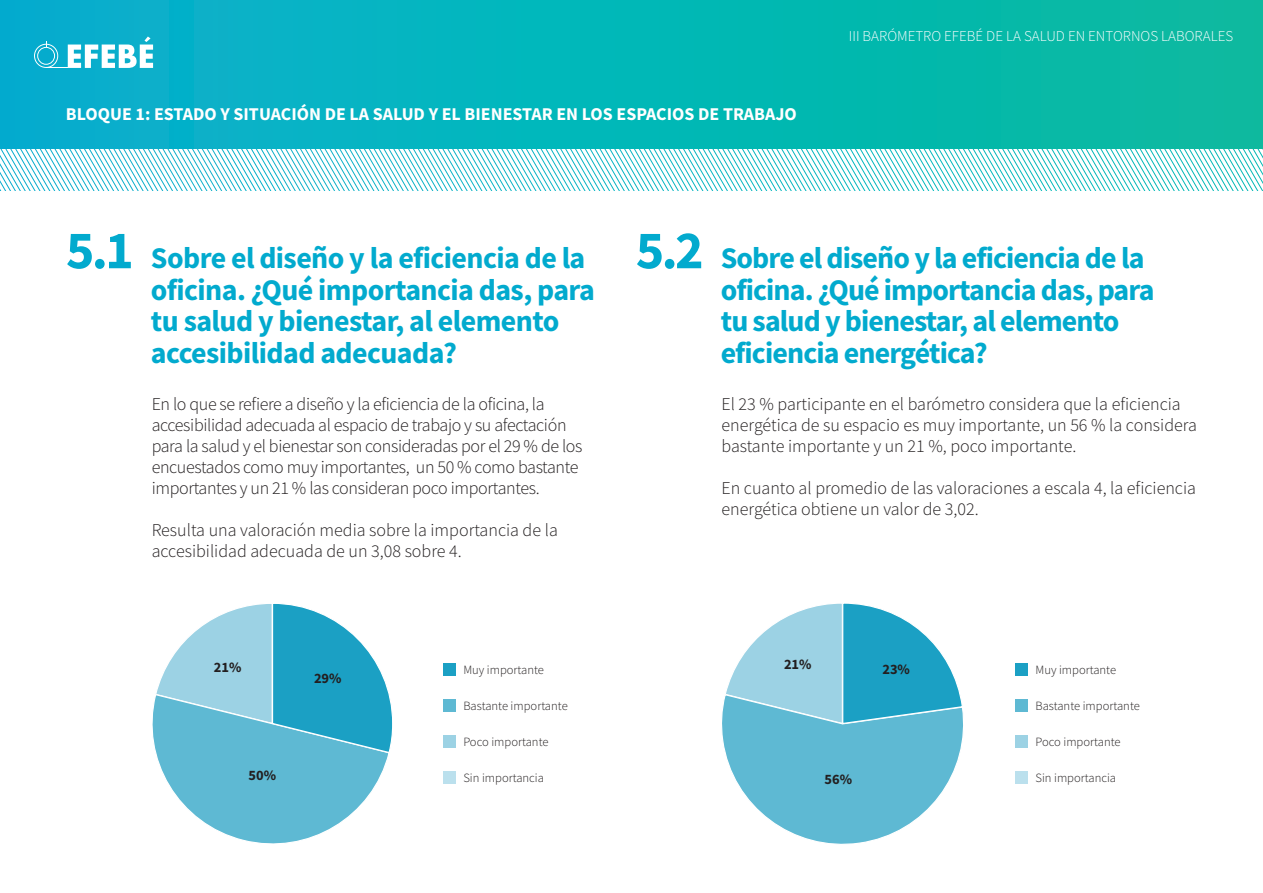
<style>
.page{position:relative;width:1263px;height:893px;background:#fff}
.page>*{position:absolute;margin:0;border:0;box-sizing:border-box;transform-origin:0 0}
.t1{font:700 30px/31.5px "Source Sans Pro";letter-spacing:-.03em;color:#02aace}
.t2{font:300 18px/21px "Source Sans Pro";letter-spacing:-.01em;color:#231f20}
.t3{font:700 18px "Source Sans Pro";color:#fff}
.t4{font:300 15px "Source Sans Pro";color:#fff}
.t5{font:700 14.4px "Source Sans Pro";color:#231f20}
.t6{font:300 12.6px "Source Sans Pro";color:#231f20}
.s1{font-size:54px}
</style>
<div class="page">
<svg style="left:0;top:149px;width:1263px;height:42px"></svg>
<div style="left:0;top:0;width:1263px;height:149px;background:linear-gradient(to right,#05afd0,#06bc9e)"></div>
<svg style="left:34px;top:37px;width:119px;height:31px"></svg>
<div style="left:1015px;top:664px;width:13px;height:12px;background:#1ba0c4"></div>
<div style="left:1015px;top:735px;width:13px;height:13px;background:#9cd2e4"></div>
<div style="left:1015px;top:699px;width:13px;height:13px;background:#5eb9d3"></div>
<div style="left:1015px;top:771px;width:13px;height:13px;background:#bbe0ed"></div>
<svg style="left:722px;top:603px;width:241px;height:241px"></svg>
<svg style="left:152px;top:604px;width:241px;height:240px"></svg>
<div style="left:443px;top:664px;width:13px;height:12px;background:#1ba0c4"></div>
<div style="left:443px;top:735px;width:13px;height:13px;background:#9cd2e4"></div>
<div style="left:443px;top:699px;width:13px;height:13px;background:#5eb9d3"></div>
<div style="left:443px;top:771px;width:13px;height:13px;background:#bbe0ed"></div>
<p class="t3" style="left:66px;top:102px;width:23px">Bloque</p>
<p class="t3" style="left:136px;top:102px;width:40px">1: Estado</p>
<p class="t3" style="left:220px;top:102px;width:34px">y Situación</p>
<p class="t3" style="left:325px;top:102px;width:60px">delasalud</p>
<p class="t3" style="left:429px;top:102px;width:47px">y el bienestar</p>
<p class="t3" style="left:556px;top:102px;width:37px">en los</p>
<p class="t3" style="left:616px;top:102px;width:41px">es pacios</p>
<p class="t3" style="left:698px;top:102px;width:37px">de traba</p>
<p class="t3" style="left:775px;top:102px;width:21px">jo</p>
<p class="t4" style="left:849px;top:27px;width:386px">III BARÓMETRO EFEBÉ DE LA SALUD EN ENTORNOS LABORALES</p>
<h1 class="t1" style="left:151px;top:242px;width:554px;text-indent:-85px"><span class="s1">5.1</span> Sobre el diseño y la eficiencia de la <span class="s1">5.2 </span>oficina. ¿Qué importancia das, para<br>tu salud y bienestar, al elemento accesibilidad adecuada?</h1>
<p class="t2" style="left:152px;top:394px;width:432px">En lo que se refiere a diseño y la eficiencia de la oficina, la accesibilidad adecuada al espacio de trabajo y su afectación para la salud y el bienestar son consideradas por el 29 % de los encuestados como muy importantes, un 50 % como bastante importantes y un 21 % las consideran poco importantes.</p>
<p class="t2" style="left:152px;top:520px;width:408px">Resulta una valoración media sobre la importancia de la accesibilidad adecuada de un 3,08 sobre 4.</p>
<h1 class="t1" style="left:721px;top:242px;width:435px">Sobre el diseño y la eficiencia de la oficina. ¿Qué importancia das, para tu salud y bienestar, al elemento eficiencia energética?</h1>
<p class="t2" style="left:721px;top:394px;width:477px">El 23 % participante en el barómetro considera que la eficiencia energética de su espacio es muy importante, un 56 % la considera bastante importante y un 21 %, poco importante.</p>
<p class="t2" style="left:721px;top:478px;width:476px">En cuanto al promedio de las valoraciones a escala 4, la eficiencia energética obtiene un valor de 3,02.</p>
<p class="t5" style="left:214px;top:657px;width:29px">21%</p>
<p class="t5" style="left:249px;top:766px;width:29px">50%</p>
<p class="t5" style="left:314px;top:669px;width:29px">29%</p>
<p class="t6" style="left:463px;top:662px;width:82px">Muy importante</p>
<p class="t6" style="left:463px;top:698px;width:106px">Bastante importante</p>
<p class="t6" style="left:463px;top:734px;width:87px">Poco importante</p>
<p class="t6" style="left:463px;top:770px;width:82px">Sin importancia</p>
<p class="t5" style="left:784px;top:654px;width:29px">21%</p>
<p class="t5" style="left:882px;top:660px;width:29px">23%</p>
<p class="t5" style="left:824px;top:769px;width:29px">56%</p>
<p class="t6" style="left:1035px;top:662px;width:82px">Muy importante</p>
<p class="t6" style="left:1035px;top:698px;width:106px">Bastante importante</p>
<p class="t6" style="left:1035px;top:734px;width:87px">Poco importante</p>
<p class="t6" style="left:1035px;top:770px;width:82px">Sin importancia</p>
</div>
